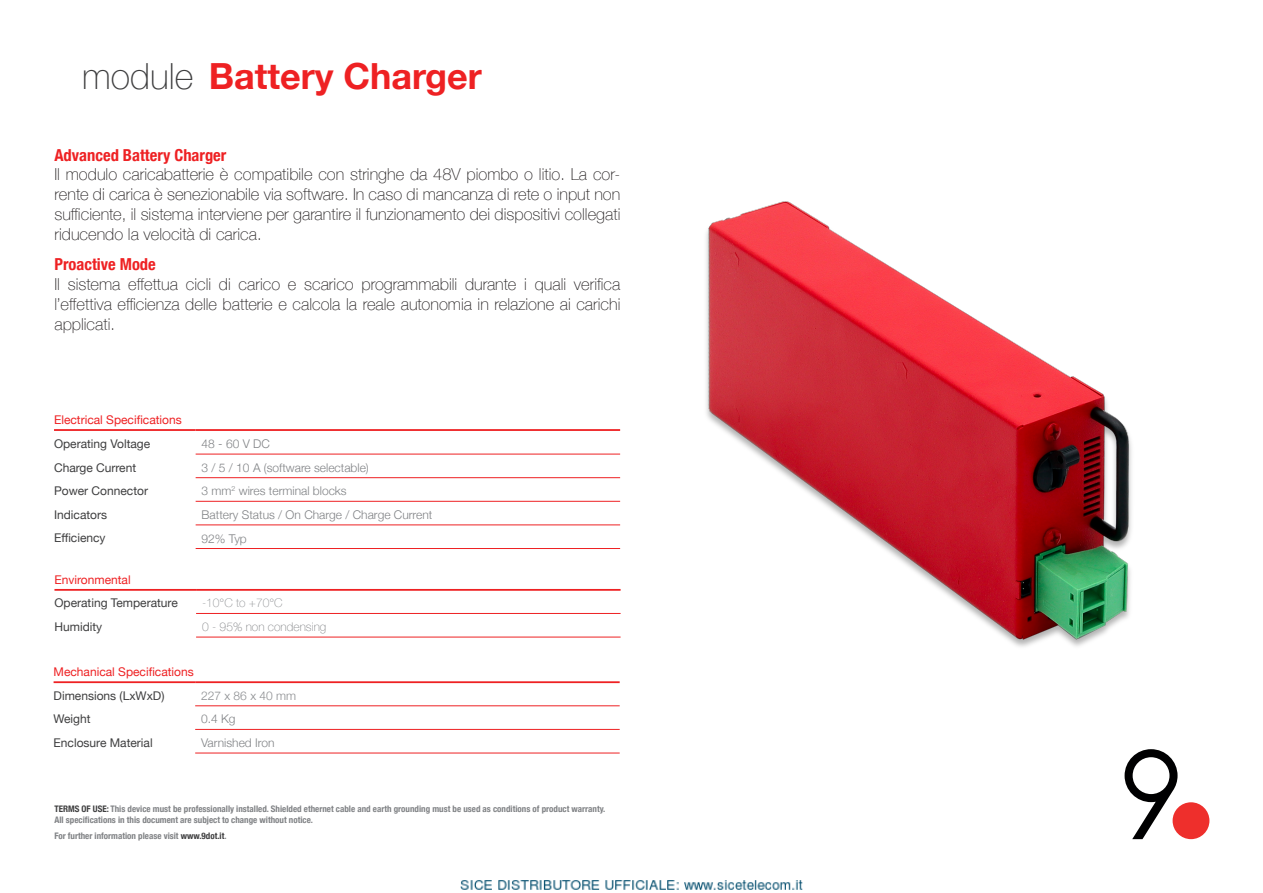
<style>
.page{position:relative;width:1263px;height:893px;background:#fff}
.page>*{position:absolute;margin:0;border:0;box-sizing:border-box;transform-origin:0 0}
.t1{font:700 36px "Helvetica Neue";color:#ee2123}
.t2{font:100 16.5px/19.8px "Helvetica Neue";color:#231f20;text-align:justify}
.t3{font:700 condensed 16.5px "Helvetica Neue";color:#ee2123}
.t4{font:12px "Helvetica Neue";color:#3e3e3f}
.t5{font:300 12px "Helvetica Neue";color:#808285}
.t6{font:12px "Helvetica Neue";color:#ee2123}
.t7{font:100 12px "Helvetica Neue";color:#808285}
.t8{font:100 12px "Helvetica Neue";color:#8b8d90}
.t9{font:300 12px "Helvetica Neue";color:#8b8d90}
.t10{font:700 condensed 9px "Helvetica Neue";color:#808285}
.s1{font-weight:100;color:#3e3e3f}
.s2{color:#3e3e3f}
</style>
<div class="page">
<img style="left:706px;top:201px;width:426px;height:446px">
<hr style="left:196px;top:613px;width:425px;height:1px;background:#ee2123">
<hr style="left:196px;top:637px;width:425px;height:1px;background:#ee2123">
<hr style="left:54px;top:589px;width:142px;height:2px;background:#ee2123">
<hr style="left:196px;top:589px;width:425px;height:2px;background:#ee2123">
<hr style="left:195px;top:705px;width:425px;height:1px;background:#ee2123">
<hr style="left:195px;top:729px;width:425px;height:1px;background:#ee2123">
<hr style="left:195px;top:753px;width:425px;height:1px;background:#ee2123">
<hr style="left:54px;top:681px;width:141px;height:2px;background:#ee2123">
<hr style="left:195px;top:681px;width:425px;height:2px;background:#ee2123">
<div style="left:1172px;top:802px;width:37px;height:37px;background:#ee2f2c;border-radius:50%"></div>
<svg style="left:1124px;top:749px;width:53px;height:90px"></svg>
<hr style="left:54px;top:429px;width:142px;height:2px;background:#ee2123">
<hr style="left:196px;top:429px;width:424px;height:2px;background:#ee2123">
<hr style="left:196px;top:454px;width:424px;height:1px;background:#ee2123">
<hr style="left:196px;top:477px;width:424px;height:1px;background:#ee2123">
<hr style="left:196px;top:501px;width:424px;height:1px;background:#ee2123">
<hr style="left:196px;top:524px;width:424px;height:1px;background:#ee2123">
<hr style="left:196px;top:548px;width:424px;height:1px;background:#ee2123">
<img style="left:460px;top:880px;width:343px;height:10px">
<p class="t1" style="left:82px;top:48px;width:401px"><span class="s1">module</span> Battery Charger</p>
<p class="t3" style="left:54px;top:145px;width:173px">Advanced Battery Charger</p>
<p class="t2" style="left:54px;top:164px;width:567px">Il modulo caricabatterie è compatibile con stringhe da 48V piombo o litio. La cor&shy;rente di carica è senezionabile via software. In caso di mancanza di rete o input non sufficiente, il sistema interviene per garantire il funzionamento dei dispositivi collegati riducendo la velocità di carica.</p>
<p class="t3" style="left:54px;top:255px;width:103px">Proactive Mode</p>
<p class="t2" style="left:54px;top:274px;width:567px">Il sistema effettua cicli di carico e scarico programmabili durante i quali verifica l’effettiva efficienza delle batterie e calcola la reale autonomia in relazione ai carichi applicati.</p>
<p class="t6" style="left:54px;top:411px;width:129px">Electrical Specifications</p>
<p class="t4" style="left:54px;top:435px;width:98px">Operating Voltage</p>
<p class="t5" style="left:202px;top:434px;width:70px">48 - 60 V DC</p>
<p class="t4" style="left:54px;top:459px;width:84px">Charge Current</p>
<p class="t5" style="left:202px;top:458px;width:169px">3 / 5 / 10 A (software selectable)</p>
<p class="t4" style="left:54px;top:482px;width:95px">Power Connector</p>
<p class="t5" style="left:202px;top:481px;width:147px">3 mm<sup>2</sup> wires terminal blocks</p>
<p class="t4" style="left:54px;top:506px;width:55px">Indicators</p>
<p class="t5" style="left:202px;top:505px;width:232px">Battery Status / On Charge / Charge Current</p>
<p class="t4" style="left:54px;top:529px;width:53px">Efficiency</p>
<p class="t5" style="left:202px;top:529px;width:47px">92% Typ</p>
<p class="t6" style="left:54px;top:571px;width:78px">Environmental</p>
<p class="t4" style="left:54px;top:594px;width:125px">Operating Temperature</p>
<p class="t8" style="left:202px;top:594px;width:82px">-10°C to +70°C</p>
<p class="t4" style="left:54px;top:618px;width:49px">Humidity</p>
<p class="t7" style="left:202px;top:618px;width:126px">0 - 95% non condensing</p>
<p class="t6" style="left:54px;top:663px;width:142px">Mechanical Specifications</p>
<p class="t4" style="left:54px;top:687px;width:112px">Dimensions (LxWxD)</p>
<p class="t9" style="left:201px;top:686px;width:96px">227 x 86 x 40 mm</p>
<p class="t4" style="left:54px;top:710px;width:38px">Weight</p>
<p class="t5" style="left:201px;top:709px;width:36px">0.4 Kg</p>
<p class="t4" style="left:54px;top:734px;width:101px">Enclosure Material</p>
<p class="t5" style="left:201px;top:733px;width:75px">Varnished Iron</p>
<p class="t10" style="left:54px;top:803px;width:552px"><span class="s2">TERMS OF USE:</span> This device must be professionally installed. Shielded ethernet cable and earth grounding must be used as conditions of product warranty.</p>
<p class="t10" style="left:54px;top:814px;width:260px">All specifications in this document are subject to change without notice.</p>
<p class="t10" style="left:54px;top:830px;width:174px">For further information please visit <span class="s2">www.9dot.it</span>.</p>
</div>
